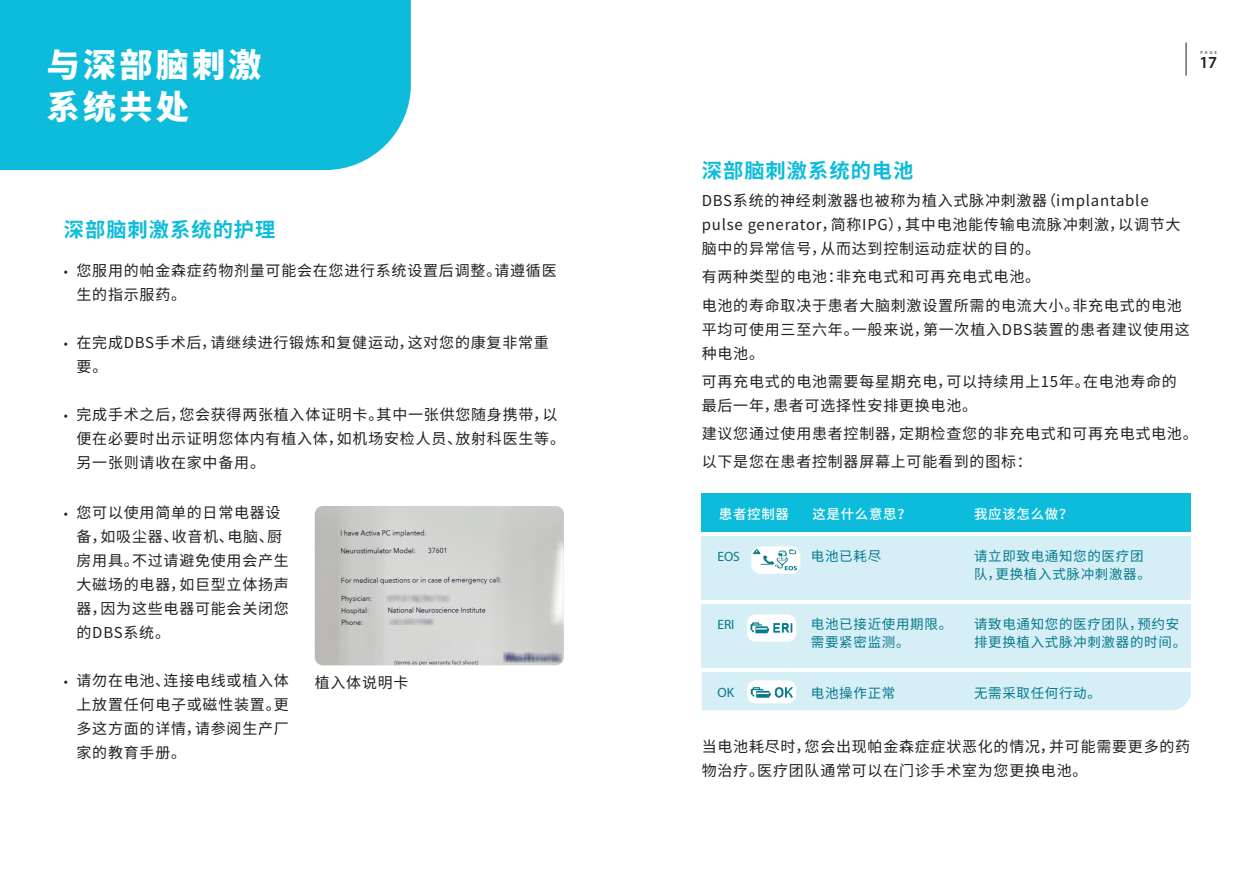
<style>
.page{position:relative;width:1259px;height:893px;background:#fff}
.page>*{position:absolute;margin:0;border:0;box-sizing:border-box;transform-origin:0 0}
.t1{font:900 33px/42px "Noto Sans CJ Ksc";letter-spacing:.1em;color:#fff}
.Subtitle_1{font:700 20.25px "Noto Sans CJ Ksc";letter-spacing:.05em;color:#0dbcda}
.t2{font:600 16.8px "Myriad Pro";color:#231f20}
.t3{font:15px/24px "Noto Sans CJ Ksc";letter-spacing:.05em;color:#231f20}
.t4{font:13.5px/18px "Noto Sans CJ Ksc";letter-spacing:.05em;color:#06798c}
.t5{font:500 13.5px "Noto Sans CJ Ksc";letter-spacing:.05em;color:#fff}
.t6{font:13.5px "Myriad Pro";color:#06798c}
.t7{font:4.5px "Myriad Pro";color:#231f20}
.s1{font-family:"Myriad Pro";font-size:14.7px}
</style>
<div class="page">
<img style="left:315px;top:506px;width:249px;height:159px">
<div style="left:702px;top:536px;width:489px;height:64px;background:#d6eff6"></div>
<div style="left:702px;top:604px;width:489px;height:64px;background:#d6eff6"></div>
<div style="left:702px;top:672px;width:489px;height:38px;background:#d6eff6"></div>
<div style="left:702px;top:493px;width:489px;height:38px;background:#0dbcda"></div>
<div style="left:751px;top:546px;width:49px;height:28px;background:#fff;border-radius:9px"></div>
<img style="left:753px;top:548px;width:45px;height:24px">
<div style="left:747px;top:614px;width:49px;height:28px;background:#fff;border-radius:9px"></div>
<img style="left:750px;top:622px;width:43px;height:12px">
<div style="left:747px;top:680px;width:49px;height:23px;background:#fff;border-radius:9px"></div>
<img style="left:748px;top:684px;width:45px;height:14px">
<div style="left:0;top:0;width:411px;height:170px;background:#0dbcda"></div>
<hr style="left:1185px;top:43px;width:1px;height:33px;background:#231f20">
<p class="t1" style="left:47px;top:45px;width:216px">与深部脑刺激系统共处</p>
<p class="Subtitle_1" style="left:64px;top:218px;width:213px">深部脑刺激系统的护理</p>
<p class="t3" style="left:77px;top:258px;width:481px;text-indent:-13px"><span class="s1">•</span> 您服用的帕金森症药物剂量可能会在您进行系统设置后调整。请遵循医生的指示服药。</p>
<p class="t3" style="left:77px;top:330px;width:474px;text-indent:-13px"><span class="s1">•</span> 在完成DBS手术后，请继续进行锻炼和复健运动，这对您的康复非常重要。</p>
<p class="t3" style="left:77px;top:402px;width:490px;text-indent:-13px"><span class="s1">•</span> 完成手术之后，您会获得两张植入体证明卡。其中一张供您随身携带，以便在必要时出示证明您体内有植入体，如机场安检人员、放射科医生等。另一张则请收在家中备用。</p>
<p class="t3" style="left:77px;top:501px;width:214px;text-indent:-13px"><span class="s1">•</span> 您可以使用简单的日常电器设备，如吸尘器、收音机、电脑、厨房用具。不过请避免使用会产生大磁场的电器，如巨型立体扬声器，因为这些电器可能会关闭您的DBS系统。</p>
<p class="t3" style="left:77px;top:669px;width:214px;text-align:justify;text-indent:-13px"><span class="s1">•</span> 请勿在电池、连接电线或植入体上放置任何电子或磁性装置。更多这方面的详情，请参阅生产厂家的教育手册。</p>
<p class="t3" style="left:315px;top:671px;width:95px">植入体说明卡</p>
<p class="t7" style="left:1200px;top:49px;width:18px">PAGE</p>
<p class="t2" style="left:1199px;top:52px;width:19px">17</p>
<p class="Subtitle_1" style="left:702px;top:159px;width:213px">深部脑刺激系统的电池</p>
<p class="t3" style="left:702px;top:189px;width:480px">DBS系统的神经刺激器也被称为植入式脉冲刺激器（implantable pulse generator，简称IPG），其中电池能传输电流脉冲刺激，以调节大脑中的异常信号，从而达到控制运动症状的目的。</p>
<p class="t3" style="left:702px;top:265px;width:340px">有两种类型的电池：非充电式和可再充电式电池。</p>
<p class="t3" style="left:702px;top:293px;width:489px">电池的寿命取决于患者大脑刺激设置所需的电流大小。非充电式的电池平均可使用三至六年。一般来说，第一次植入DBS装置的患者建议使用这种电池。</p>
<p class="t3" style="left:702px;top:370px;width:476px">可再充电式的电池需要每星期充电，可以持续用上15年。在电池寿命的最后一年，患者可选择性安排更换电池。</p>
<p class="t3" style="left:702px;top:422px;width:497px">建议您通过使用患者控制器，定期检查您的非充电式和可再充电式电池。</p>
<p class="t3" style="left:702px;top:450px;width:331px">以下是您在患者控制器屏幕上可能看到的图标：</p>
<p class="t5" style="left:719px;top:506px;width:72px">患者控制器</p>
<p class="t6" style="left:717px;top:548px;width:24px">EOS</p>
<p class="t6" style="left:717px;top:616px;width:19px">ERI</p>
<p class="t6" style="left:717px;top:684px;width:18px">OK</p>
<p class="t5" style="left:812px;top:506px;width:100px">这是什么意思？</p>
<p class="t5" style="left:974px;top:506px;width:100px">我应该怎么做？</p>
<p class="t4" style="left:811px;top:548px;width:72px">电池已耗尽</p>
<p class="t4" style="left:811px;top:616px;width:143px">电池已接近使用期限。</p>
<p class="t4" style="left:811px;top:634px;width:100px">需要紧密监测。</p>
<p class="t4" style="left:811px;top:684px;width:86px">电池操作正常</p>
<p class="t4" style="left:974px;top:548px;width:178px">请立即致电通知您的医疗团队，更换植入式脉冲刺激器。</p>
<p class="t4" style="left:974px;top:616px;width:214px">请致电通知您的医疗团队，预约安排更换植入式脉冲刺激器的时间。</p>
<p class="t4" style="left:974px;top:684px;width:129px">无需采取任何行动。</p>
<p class="t3" style="left:702px;top:735px;width:490px">当电池耗尽时，您会出现帕金森症症状恶化的情况，并可能需要更多的药物治疗。医疗团队通常可以在门诊手术室为您更换电池。</p>
</div>
